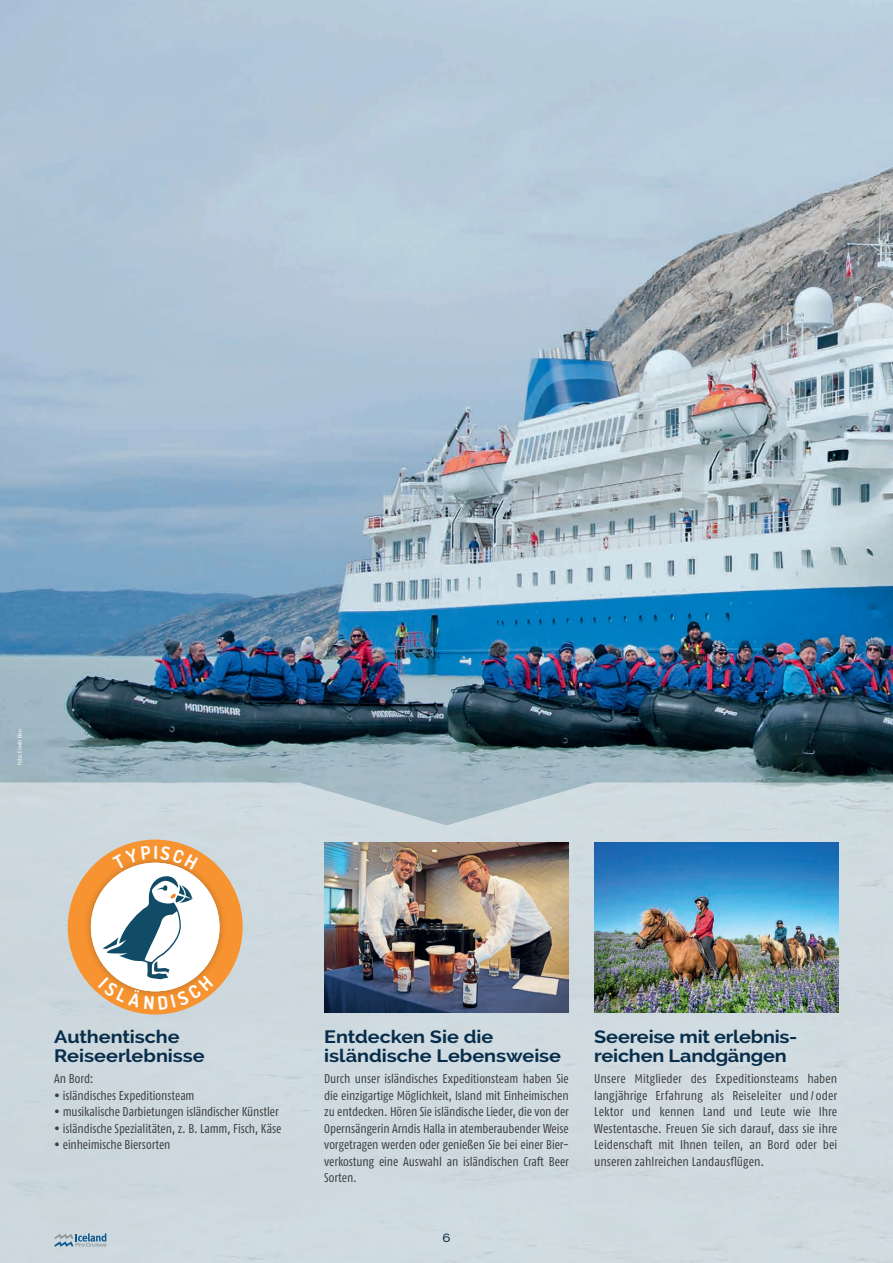
<style>
.page{position:relative;width:893px;height:1263px;background:#fff}
.page>*{position:absolute;margin:0;border:0;box-sizing:border-box;transform-origin:0 0}
.t1{font:700 18px/19.5px "Raleway";letter-spacing:-.005em;color:#072d4b;scale:1.1 1}
.t2{font:condensed 12.75px/16.5px "Fago Pro";letter-spacing:-.005em;color:#3e3e3f;text-align:justify}
.t3{font:500 12px "Raleway";color:#072d4b;scale:1.1 1}
.t4{font:condensed 6px "Fago Pro";letter-spacing:.02em;color:#fff}
</style>
<div class="page">
<img style="left:0;top:0;width:893px;height:782px">
<div style="left:0;top:782px;width:893px;height:481px;background:#cedadf"></div>
<img style="left:324px;top:842px;width:245px;height:170px">
<img style="left:594px;top:842px;width:245px;height:170px">
<svg style="left:54px;top:1233px;width:53px;height:14px"></svg>
<div style="left:68px;top:839px;width:175px;height:175px;background:#f79330;border-radius:50%"></div>
<div style="left:83px;top:855px;width:144px;height:144px;background:#231f20;opacity:.3"></div>
<div style="left:91px;top:863px;width:129px;height:128px;background:#fff;border-radius:50%"></div>
<svg style="left:112px;top:846px;width:86px;height:24px"></svg>
<svg style="left:98px;top:876px;width:115px;height:133px"></svg>
<p class="t4" style="left:16px;top:765px;width:37px;rotate:-90deg">Foto: Erwin Neu</p>
<h1 class="t1" style="left:54px;top:1027px;width:138px">Authentische<br>Reiseerlebnisse</h1>
<p class="t2" style="left:54px;top:1070px;width:41px">An Bord:</p>
<p class="t2" style="left:54px;top:1087px;width:142px">• isländisches Expeditionsteam</p>
<p class="t2" style="left:54px;top:1103px;width:226px">• musikalische Darbietungen isländischer Künstler</p>
<p class="t2" style="left:54px;top:1120px;width:229px">• isländische Spezialitäten, z. B. Lamm, Fisch, Käse</p>
<p class="t2" style="left:54px;top:1136px;width:118px">• einheimische Biersorten</p>
<h1 class="t1" style="left:324px;top:1027px;width:217px">Entdecken Sie die isländische Lebensweise</h1>
<p class="t2" style="left:324px;top:1070px;width:246px">Durch unser isländisches Expeditionsteam haben Sie die einzigartige Möglichkeit, Island mit Einheimischen zu entdecken. Hören Sie isländische Lieder, die von der Opernsängerin Arndis Halla in atemberaubender Weise vorgetragen werden oder genießen Sie bei einer Bier&shy;verkostung eine Auswahl an isländischen Craft Beer Sorten.</p>
<p class="t3" style="left:442px;top:1230px;width:9px">6</p>
<h1 class="t1" style="left:594px;top:1027px;width:186px">Seereise mit erlebnis&shy;reichen Landgängen</h1>
<p class="t2" style="left:594px;top:1070px;width:244px">Unsere Mitglieder des Expeditionsteams haben langjährige Erfahrung als Reiseleiter und / oder Lektor und kennen Land und Leute wie Ihre Westentasche. Freuen Sie sich darauf, dass sie ihre Leidenschaft mit Ihnen teilen, an Bord oder bei unseren zahlreichen Landausflügen.</p>
</div>
